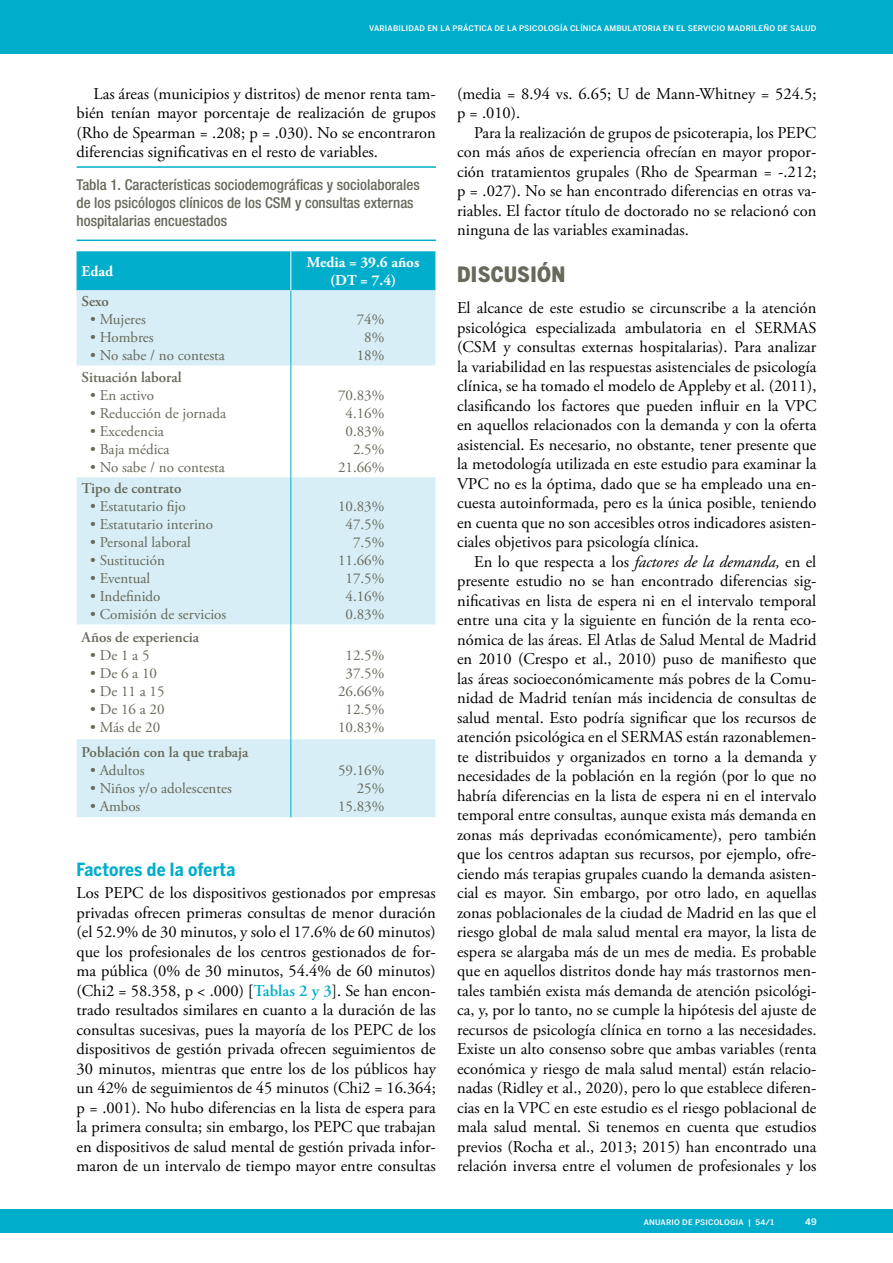
<style>
.page{position:relative;width:893px;height:1263px;background:#fff}
.page>*{position:absolute;margin:0;border:0;box-sizing:border-box;transform-origin:0 0}
.t1{font:900 21px "Benton Sans Cond";letter-spacing:.02em;color:#67695b}
.t2{font:700 18px "Benton Sans Cond";letter-spacing:.01em;color:#00aecb}
.t3{font:16.5px/19.5px "Adobe Garamond Pro";color:#000;text-align:justify}
.t4{font:15px/18px "Adobe Garamond Pro";color:#67695b;text-align:right}
.t5{font:500 condensed 15px/18px "Helvetica Neue LT Std";color:#67695b}
.t6{font:600 15px "Adobe Garamond Pro";color:#67695b}
.t7{font:700 15px/18px "Adobe Garamond Pro";color:#fff;text-align:center}
.t8{font:500 8.85px "Benton Sans Cond";color:#fff;scale:1.18 1}
.t9{font:500 7.65px "Benton Sans Cond";letter-spacing:.025em;color:#fff;scale:1.18 1}
.s1{font-weight:600}
.s2{font-weight:600;color:#00aecb}
.s3{font-style:italic}
</style>
<div class="page">
<div style="left:0;top:0;width:893px;height:54px;background:#00aecb"></div>
<div style="left:0;top:1209px;width:893px;height:23px;background:#00aecb"></div>
<hr style="left:77px;top:166px;width:359px;height:2px;background:#00aecb">
<hr style="left:77px;top:240px;width:359px;height:1px;background:#00aecb">
<div style="left:77px;top:251px;width:358px;height:39px;background:#00aecb"></div>
<svg style="left:77px;top:290px;width:358px;height:527px;fill:#d7eef6"></svg>
<hr style="left:290px;top:290px;width:1px;height:75px;background:#00aecb">
<hr style="left:290px;top:365px;width:1px;height:112px;background:#00aecb">
<hr style="left:290px;top:477px;width:1px;height:147px;background:#00aecb">
<hr style="left:290px;top:624px;width:1px;height:115px;background:#00aecb">
<hr style="left:290px;top:739px;width:1px;height:78px;background:#00aecb">
<hr style="left:290px;top:251px;width:1px;height:39px;background:#fff">
<p class="t9" style="left:369px;top:24px;width:381px">VARIABILIDAD EN LA PRÁCTICA DE LA PSICOLOGÍA CLÍNICA AMBULATORIA EN EL SERVICIO MADRILEÑO DE SALUD</p>
<p class="t3" style="left:77px;top:84px;width:361px;text-indent:17px">Las áreas (municipios y distritos) de menor renta tam&shy;bién tenían mayor porcentaje de realización de grupos (Rho de Spearman = .208; p = .030). No se encontraron diferencias significativas en el resto de variables.</p>
<p class="t5" style="left:77px;top:176px;width:345px">Tabla 1. Características sociodemográficas y sociolaborales de los psicólogos clínicos de los CSM y consultas externas hospitalarias encuestados</p>
<p class="t7" style="left:82px;top:263px;width:33px">Edad</p>
<p class="t7" style="left:307px;top:254px;width:114px">Media = 39.6 años (DT = 7.4)</p>
<p class="t6" style="left:82px;top:293px;width:29px">Sexo</p>
<p class="t4" style="left:90px;top:311px;width:57px">• Mujeres</p>
<p class="t4" style="left:90px;top:329px;width:65px">• Hombres</p>
<p class="t4" style="left:90px;top:347px;width:136px">• No sabe / no contesta</p>
<p class="t4" style="left:357px;top:311px;width:29px;text-align:center">74%<br>8%<br>18%</p>
<p class="t6" style="left:82px;top:368px;width:101px">Situación laboral</p>
<p class="t4" style="left:90px;top:387px;width:66px">• En activo</p>
<p class="t4" style="left:90px;top:405px;width:138px">• Reducción de jornada</p>
<p class="t4" style="left:90px;top:423px;width:75px">• Excedencia</p>
<p class="t4" style="left:90px;top:441px;width:81px">• Baja médica</p>
<p class="t4" style="left:90px;top:459px;width:136px">• No sabe / no contesta</p>
<p class="t6" style="left:82px;top:480px;width:101px">Tipo de contrato</p>
<p class="t4" style="left:90px;top:498px;width:97px">• Estatutario fijo</p>
<p class="t4" style="left:90px;top:516px;width:124px">• Estatutario interino</p>
<p class="t4" style="left:90px;top:534px;width:102px">• Personal laboral</p>
<p class="t4" style="left:90px;top:552px;width:76px">• Sustitución</p>
<p class="t4" style="left:90px;top:570px;width:62px">• Eventual</p>
<p class="t4" style="left:90px;top:588px;width:72px">• Indefinido</p>
<p class="t4" style="left:90px;top:606px;width:138px">• Comisión de servicios</p>
<p class="t6" style="left:82px;top:629px;width:119px">Años de experiencia</p>
<p class="t4" style="left:90px;top:647px;width:61px">• De 1 a 5</p>
<p class="t4" style="left:90px;top:665px;width:68px">• De 6 a 10</p>
<p class="t4" style="left:90px;top:683px;width:76px">• De 11 a 15</p>
<p class="t4" style="left:90px;top:701px;width:76px">• De 16 a 20</p>
<p class="t4" style="left:90px;top:719px;width:72px">• Más de 20</p>
<p class="t6" style="left:82px;top:743px;width:169px">Población con la que trabaja</p>
<p class="t4" style="left:90px;top:761px;width:56px">• Adultos</p>
<p class="t4" style="left:90px;top:779px;width:143px">• Niños y/o adolescentes</p>
<p class="t4" style="left:90px;top:797px;width:52px">• Ambos</p>
<p class="t4" style="left:338px;top:387px;width:48px">70.83%<br>4.16%<br>0.83%<br>2.5%<br>21.66%</p>
<p class="t4" style="left:338px;top:498px;width:48px">10.83%<br>47.5%<br>7.5%<br>11.66%<br>17.5%<br>4.16%<br>0.83%</p>
<p class="t4" style="left:338px;top:647px;width:48px;text-align:center">12.5%<br>37.5%<br>26.66%<br>12.5%<br>10.83%</p>
<p class="t4" style="left:338px;top:761px;width:48px">59.16%<br>25%<br>15.83%</p>
<p class="t2" style="left:77px;top:859px;width:160px">Factores de la oferta</p>
<p class="t3" style="left:77px;top:884px;width:361px">Los PEPC de los dispositivos gestionados por empresas privadas ofrecen primeras consultas de menor duración (el 52.9% de 30 minutos, y solo el 17.6% de 60 minutos) que los profesionales de los centros gestionados de for&shy;ma pública (0% de 30 minutos, 54.4% de 60 minutos) (Chi2 = 58.358, p &lt; .000) <span class="s1">[</span><span class="s2">Tablas 2 y 3</span>]. Se han encon&shy;trado resultados similares en cuanto a la duración de las consultas sucesivas, pues la mayoría de los PEPC de los dispositivos de gestión privada ofrecen seguimientos de 30 minutos, mientras que entre los de los públicos hay un 42% de seguimientos de 45 minutos (Chi2 = 16.364; p = .001). No hubo diferencias en la lista de espera para la primera consulta; sin embargo, los PEPC que trabajan en dispositivos de salud mental de gestión privada infor&shy;maron de un intervalo de tiempo mayor entre consultas</p>
<p class="t3" style="left:457px;top:84px;width:361px">(media = 8.94 vs. 6.65; U de Mann-Whitney = 524.5; p = .010).</p>
<p class="t3" style="left:457px;top:123px;width:361px;text-indent:17px">Para la realización de grupos de psicoterapia, los PEPC con más años de experiencia ofrecían en mayor propor&shy;ción tratamientos grupales (Rho de Spearman = -.212; p = .027). No se han encontrado diferencias en otras va&shy;riables. El factor título de doctorado no se relacionó con ninguna de las variables examinadas.</p>
<p class="t1" style="left:457px;top:261px;width:110px">DISCUSIÓN</p>
<p class="t3" style="left:457px;top:299px;width:361px">El alcance de este estudio se circunscribe a la atención psicológica especializada ambulatoria en el SERMAS (CSM y consultas externas hospitalarias). Para analizar la variabilidad en las respuestas asistenciales de psicología clínica, se ha tomado el modelo de Appleby et al. (2011), clasificando los factores que pueden influir en la VPC en aquellos relacionados con la demanda y con la oferta asistencial. Es necesario, no obstante, tener presente que la metodología utilizada en este estudio para examinar la VPC no es la óptima, dado que se ha empleado una en&shy;cuesta autoinformada, pero es la única posible, teniendo en cuenta que no son accesibles otros indicadores asisten&shy;ciales objetivos para psicología clínica.</p>
<p class="t3" style="left:457px;top:552px;width:361px;text-indent:17px">En lo que respecta a los <span class="s3">factores de la demanda,</span> en el presente estudio no se han encontrado diferencias sig&shy;nificativas en lista de espera ni en el intervalo temporal entre una cita y la siguiente en función de la renta eco&shy;nómica de las áreas. El Atlas de Salud Mental de Madrid en 2010 (Crespo et al., 2010) puso de manifiesto que las áreas socioeconómicamente más pobres de la Comu&shy;nidad de Madrid tenían más incidencia de consultas de salud mental. Esto podría significar que los recursos de atención psicológica en el SERMAS están razonablemen&shy;te distribuidos y organizados en torno a la demanda y necesidades de la población en la región (por lo que no habría diferencias en la lista de espera ni en el intervalo temporal entre consultas, aunque exista más demanda en zonas más deprivadas económicamente), pero también que los centros adaptan sus recursos, por ejemplo, ofre&shy;ciendo más terapias grupales cuando la demanda asisten&shy;cial es mayor. Sin embargo, por otro lado, en aquellas zonas poblacionales de la ciudad de Madrid en las que el riesgo global de mala salud mental era mayor, la lista de espera se alargaba más de un mes de media. Es probable que en aquellos distritos donde hay más trastornos men&shy;tales también exista más demanda de atención psicológi&shy;ca, y, por lo tanto, no se cumple la hipótesis del ajuste de recursos de psicología clínica en torno a las necesidades.<br>Existe un alto consenso sobre que ambas variables (renta económica y riesgo de mala salud mental) están relacio&shy;nadas (Ridley et al., 2020), pero lo que establece diferen&shy;cias en la VPC en este estudio es el riesgo poblacional de mala salud mental. Si tenemos en cuenta que estudios previos (Rocha et al., 2013; 2015) han encontrado una relación inversa entre el volumen de profesionales y los</p>
<p class="t9" style="left:644px;top:1217px;width:112px">ANUARIO DE PSICOLOGIA | 54/1</p>
<p class="t8" style="left:805px;top:1216px;width:11px">49</p>
</div>
